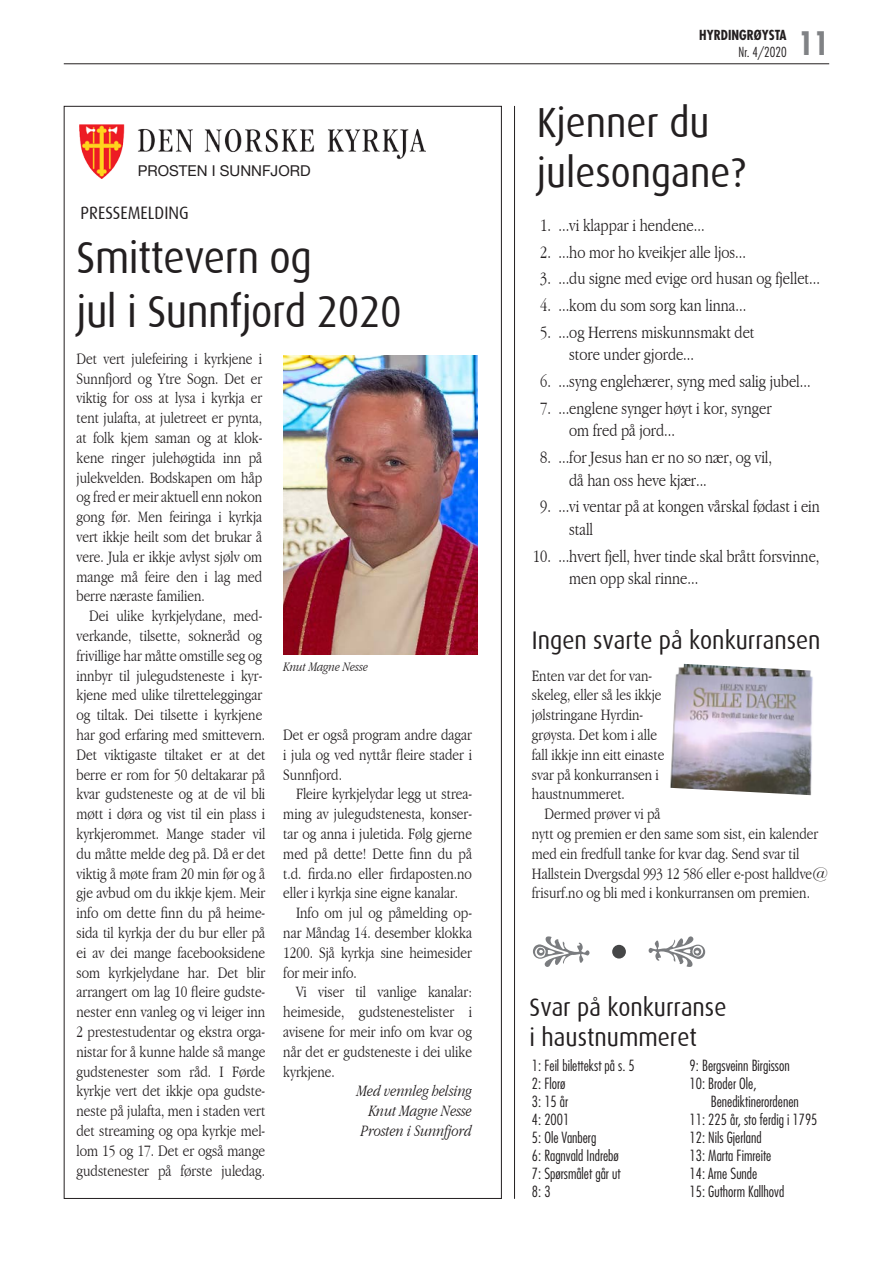
<style>
.page{position:relative;width:893px;height:1263px;background:#fff}
.page>*{position:absolute;margin:0;border:0;box-sizing:border-box;transform-origin:0 0}
.Tittel{font:45px/54px "Dax";letter-spacing:-.01em;color:#231f20;scale:.91 1}
.Tittel-2{font:42px/50.4px "Dax";color:#231f20;scale:.91 1}
.t1{font:700 condensed 31.5px "Futura";color:#808285}
.Tittel-3{font:25.5px/30.6px "Dax";color:#231f20;scale:.91 1}
.Brødtekst{font:300 condensed 18px/22.5px "Garamond";color:#231f20}
.t2{font:18px "Dax";color:#231f20;scale:.91 1}
.Brødtekst_innrykk{font:300 condensed 16.5px/19.8px "Garamond";color:#231f20;text-align:justify}
.Brødtekst-2{font:300 condensed 16.5px/19.8px "Garamond";color:#231f20;text-align:justify}
.Brødtekst_kursiv{font:italic 300 condensed 16.5px/19.8px "Garamond";color:#231f20;text-align:right}
.Preikeliste_normal{font:300 condensed 15px/18px "Futura";color:#231f20}
.t3{font:15px "Helvetica Neue LT Std";color:#231f20}
.Bilettekst{font:italic 300 condensed 13.5px "Garamond";color:#231f20}
.t4{font:700 condensed 13.5px "Futura";color:#231f20}
.t5{font:300 condensed 13.5px "Futura";color:#231f20}
</style>
<div class="page">
<hr style="left:64px;top:64px;width:765px;height:1px;background:#231f20">
<hr style="left:514px;top:106px;width:1px;height:1093px;background:#231f20">
<div style="left:612px;top:945px;width:14px;height:13px;background:#454647;border-radius:50%"></div>
<img style="left:80px;top:125px;width:45px;height:54px">
<img style="left:137px;top:129px;width:288px;height:31px">
<img style="left:284px;top:355px;width:193px;height:299px">
<img style="left:670px;top:663px;width:143px;height:133px">
<p class="t3" style="left:138px;top:161px;width:174px">PROSTEN I SUNNFJORD</p>
<p class="t2" style="left:81px;top:203px;width:120px">PRESSEMELDING</p>
<p class="Tittel" style="left:77px;top:231px;width:359px">Smittevern og<br>jul i Sunnfjord 2020</p>
<p class="Brødtekst-2" style="left:77px;top:349px;width:187px">Det vert julefeiring i kyrkjene i Sunnfjord og Ytre Sogn. Det er viktig for oss at lysa i kyrkja er tent julafta, at juletreet er pynta, at folk kjem saman og at klok&shy;kene ringer julehøgtida inn på julekvelden. Bodskapen om håp og fred er meir aktuell enn nokon gong før. Men feiringa i kyrkja vert ikkje heilt som det brukar å vere. Jula er ikkje avlyst sjølv om mange må feire den i lag med berre næraste familien.</p>
<p class="Brødtekst_innrykk" style="left:77px;top:606px;width:190px;text-align:center">Dei ulike kyrkjelydane, med&shy;verkande, tilsette, sokneråd og frivillige har måtte omstille seg og innbyr til julegudsteneste i kyr&shy;kjene med ulike tilretteleggingar og tiltak. Dei tilsette i kyrkjene har god erfaring med smittevern.<br>Det viktigaste tiltaket er at det berre er rom for 50 deltakarar på kvar gudsteneste og at de vil bli møtt i døra og vist til ein plass i kyrkjerommet. Mange stader vil du måtte melde deg på. Då er det viktig å møte fram 20 min før og å gje avbud om du ikkje kjem. Meir info om dette finn du på heime&shy;sida til kyrkja der du bur eller på ei av dei mange facebooksidene som kyrkjelydane har. Det blir arrangert om lag 10 fleire gudste&shy;nester enn vanleg og vi leiger inn<br>2 prestestudentar og ekstra orga&shy;nistar for å kunne halde så mange gudstenester som råd. I Førde kyrkje vert det ikkje opa gudste&shy;neste på julafta, men i staden vert det streaming og opa kyrkje mel&shy;lom 15 og 17. Det er også mange gudstenester på første juledag.</p>
<p class="Bilettekst" style="left:284px;top:659px;width:86px">Knut Magne Nesse</p>
<p class="Brødtekst_innrykk" style="left:283px;top:725px;width:190px">Det er også program andre dagar i jula og ved nyttår fleire stader i Sunnfjord.</p>
<p class="Brødtekst_innrykk" style="left:283px;top:784px;width:190px;text-indent:13px">Fleire kyrkjelydar legg ut strea&shy;ming av julegudstenesta, konser&shy;tar og anna i juletida. Følg gjerne med på dette! Dette finn du på t.d. firda.no eller firdaposten.no eller i kyrkja sine eigne kanalar.</p>
<p class="Brødtekst_innrykk" style="left:283px;top:903px;width:190px;text-indent:13px">Info om jul og påmelding op&shy;nar Måndag 14. desember klokka 1200. Sjå kyrkja sine heimesider for meir info.</p>
<p class="Brødtekst_innrykk" style="left:283px;top:982px;width:190px;text-indent:13px">Vi viser til vanlige kanalar: heimeside, gudstenestelister i avisene for meir info om kvar og når det er gudsteneste i dei ulike kyrkjene.</p>
<p class="Brødtekst_kursiv" style="left:357px;top:1081px;width:117px">Med vennleg helsing<br>Knut Magne Nesse</p>
<p class="Brødtekst_kursiv" style="left:361px;top:1121px;width:112px">Prosten i Sunnfjord</p>
<p class="t4" style="left:699px;top:27px;width:89px">HYRDINGRØYSTA</p>
<p class="t5" style="left:739px;top:43px;width:50px">Nr. 4/2020</p>
<h3 class="t1" style="left:798px;top:23px;width:32px">11</h3>
<p class="Tittel-2" style="left:537px;top:98px;width:231px">Kjenner du julesongane?</p>
<p class="Brødtekst" style="left:540px;top:214px;width:166px">1. ...vi klappar i hendene...</p>
<p class="Brødtekst" style="left:540px;top:241px;width:207px">2. ...ho mor ho kveikjer alle ljos...</p>
<p class="Brødtekst" style="left:540px;top:267px;width:281px">3. ...du signe med evige ord husan og fjellet...</p>
<p class="Brødtekst" style="left:540px;top:294px;width:208px">4. ...kom du som sorg kan linna...</p>
<p class="Brødtekst" style="left:569px;top:321px;width:187px;text-indent:-29px">5. ...og Herrens miskunnsmakt det store under gjorde...</p>
<p class="Brødtekst" style="left:540px;top:370px;width:272px">6. ...syng englehærer, syng med salig jubel...</p>
<p class="Brødtekst" style="left:569px;top:397px;width:204px;text-indent:-29px">7. ...englene synger høyt i kor, synger om fred på jord...</p>
<p class="Brødtekst" style="left:569px;top:446px;width:205px;text-indent:-29px">8. ...for Jesus han er no so nær, og vil, då han oss heve kjær...</p>
<p class="Brødtekst" style="left:569px;top:495px;width:252px;text-indent:-29px">9. ...vi ventar på at kongen vårskal fødast i ein stall</p>
<p class="Brødtekst" style="left:569px;top:545px;width:252px;text-indent:-36px">10. ...hvert fjell, hver tinde skal brått forsvinne, men opp skal rinne...</p>
<p class="Tittel-3" style="left:532px;top:625px;width:319px">Ingen svarte på konkurransen</p>
<p class="Brødtekst-2" style="left:532px;top:665px;width:134px;text-align:left">Enten var det for van&shy;skeleg, eller så les ikkje jølstringane Hyrdin&shy;grøysta. Det kom i alle fall ikkje inn eitt einaste svar på konkurransen i haustnummeret.</p>
<p class="Brødtekst_innrykk" style="left:532px;top:804px;width:298px;text-align:left;text-indent:13px">Dermed prøver vi på<br>nytt og premien er den same som sist, ein kalender med ein fredfull tanke for kvar dag. Send svar til Hallstein Dvergsdal 993 12 586 eller e-post halldve@ frisurf.no og bli med i konkurransen om premien.</p>
<p class="Tittel-3" style="left:530px;top:992px;width:218px">Svar på konkurranse i haustnummeret</p>
<p class="Preikeliste_normal" style="left:532px;top:1056px;width:104px">1: Feil bilettekst på s. 5</p>
<p class="Preikeliste_normal" style="left:532px;top:1074px;width:35px">2: Florø</p>
<p class="Preikeliste_normal" style="left:532px;top:1092px;width:38px">3: 15 år</p>
<p class="Preikeliste_normal" style="left:532px;top:1110px;width:39px">4: 2001</p>
<p class="Preikeliste_normal" style="left:532px;top:1128px;width:66px">5: Ole Vanberg</p>
<p class="Preikeliste_normal" style="left:532px;top:1146px;width:88px">6: Ragnvald Indrebø</p>
<p class="Preikeliste_normal" style="left:532px;top:1164px;width:90px">7: Spørsmålet går ut</p>
<p class="Preikeliste_normal" style="left:532px;top:1182px;width:20px">8: 3</p>
<p class="Preikeliste_normal" style="left:689px;top:1056px;width:102px">9: Bergsveinn Birgisson</p>
<p class="Preikeliste_normal" style="left:711px;top:1074px;width:90px;text-indent:-21px">10: Broder Ole,<br>Benediktinerordenen</p>
<p class="Preikeliste_normal" style="left:689px;top:1110px;width:129px">11: 225 år, sto ferdig i 1795</p>
<p class="Preikeliste_normal" style="left:689px;top:1128px;width:74px">12: Nils Gjerland</p>
<p class="Preikeliste_normal" style="left:689px;top:1146px;width:83px">13: Marta Fimreite</p>
<p class="Preikeliste_normal" style="left:689px;top:1164px;width:69px">14: Arne Sunde</p>
<p class="Preikeliste_normal" style="left:689px;top:1182px;width:96px">15: Guthorm Kallhovd</p>
</div>
